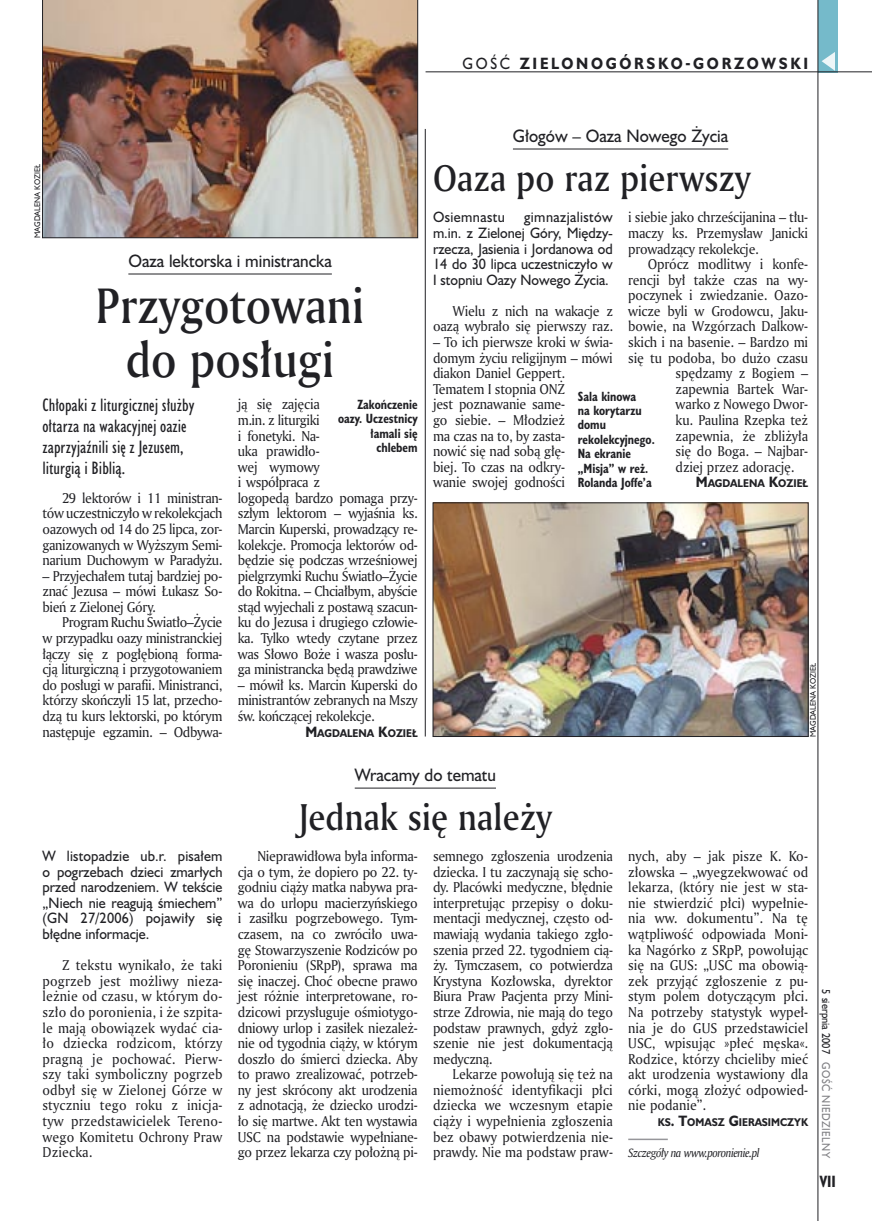
<style>
.page{position:relative;width:872px;height:1221px;background:#fff}
.page>*{position:absolute;margin:0;border:0;box-sizing:border-box;transform-origin:0 0}
.t1{font:48px/54px "Amerigo Md PL";color:#212125;text-align:center;scale:.9 1}
._05-9_tytyl_AmMd_24_pt{font:36px "Amerigo Md PL";color:#212125;scale:.9 1}
._06-4_lead_lokal_HuCn_11_pt{font:16.5px/21px "Humanst 521 Cn PL";color:#212125}
._04-3_nadtytul_lokal{font:16.5px "Humanst 521 PL";color:#212125;scale:.94 1}
._15b_temat_prawo{font:700 15px "Humanst 521 PL";letter-spacing:.2em;color:#212125;scale:.9 1}
._17_pagina_prawa{font:700 15px "Humanst 521 Cn PL";color:#212125;scale:.94 1}
._01_body_tekst{font:13.8px/15.6px "Amerigo PL";letter-spacing:-.02em;color:#212125;text-align:justify;scale:.94 1}
._06-5_lead_lokal_maly_Hu_9_pt{font:13.8px/15.6px "Humanst 521 PL";color:#212125;text-align:justify;scale:.94 1}
._06-5_lead_lokal_maly_Hu_9_pt-2{font:13.8px "Humanst 521 PL";letter-spacing:.03em;color:#212125;scale:.94 1}
._09_podpis_zdjecia_HuCnB{font:700 12.3px/14.4px "Humanst 521 Cn PL";color:#212125;text-align:right;scale:.94 1}
._13_notka_koncowa_Am{font:italic 11.7px "Amerigo PL";letter-spacing:-.045em;color:#212125;scale:.94 1}
._19a_data_prawa_GOSC{font:10.5px "Humanst 521 PL";letter-spacing:.05em;color:#7f7f83;scale:.9 1}
._19_data_prawa{font:10.5px "Humanst 521 PL";color:#212125;scale:.9 1}
._12a_autor_na_koncu_HuBd{font:700 10.35px "Humanst 521 PL";color:#212125;scale:.9 1}
._09a_autor_zdjecia_Hu_5_pt{font:7.5px "Humanst 521 PL";color:#212125;scale:.94 1}
.s1{font-weight:400}
.s2{font-size:13.8px}
</style>
<div class="page">
<div style="left:818px;top:0;width:19px;height:72px;background:#75baca"></div>
<hr style="left:817px;top:0;width:1px;height:1220px;background:#212125">
<svg style="left:821px;top:52px;width:14px;height:19px"></svg>
<hr style="left:425px;top:72px;width:447px;height:1px;background:#212125">
<hr style="left:355px;top:787px;width:141px;height:1px;background:#212125">
<hr style="left:628px;top:1138px;width:40px;height:1px;background:#96969a">
<hr style="left:128px;top:273px;width:204px;height:1px;background:#212125">
<img style="left:42px;top:0;width:376px;height:238px">
<hr style="left:513px;top:149px;width:215px;height:1px;background:#212125">
<img style="left:435px;top:504px;width:371px;height:230px">
<div style="left:433px;top:502px;width:375px;height:234px;border:1px solid #212125"></div>
<hr style="left:425px;top:129px;width:1px;height:607px;background:#212125">
<p class="_15b_temat_prawo" style="left:462px;top:53px;width:385px"><span class="s1">GOŚĆ</span> ZIELONOGÓRSKO-GORZOWSKI</p>
<p class="_04-3_nadtytul_lokal" style="left:513px;top:124px;width:230px">Głogów – Oaza Nowego Życia</p>
<p class="_05-9_tytyl_AmMd_24_pt" style="left:433px;top:154px;width:354px">Oaza po raz pierwszy</p>
<p class="_06-5_lead_lokal_maly_Hu_9_pt-2" style="left:433px;top:208px;width:78px">Osiemnastu</p>
<p class="_09a_autor_zdjecia_Hu_5_pt" style="left:32px;top:238px;width:80px;rotate:-90deg">MAGDALENA KOZIEŁ</p>
<p class="_01_body_tekst" style="left:628px;top:209px;width:193px">i siebie jako chrześcijanina – tłu&shy;maczy ks. Przemysław Janicki prowadzący rekolekcje.</p>
<p class="_01_body_tekst" style="left:648px;top:256px;width:172px">Oprócz modlitwy i konfe-</p>
<p class="_01_body_tekst" style="left:628px;top:271px;width:193px">rencji był także czas na wy-</p>
<p class="_01_body_tekst" style="left:628px;top:287px;width:193px">poczynek i zwiedzanie. Oazo-</p>
<p class="_01_body_tekst" style="left:628px;top:303px;width:193px">wicze byli w Grodowcu, Jaku-</p>
<p class="_01_body_tekst" style="left:628px;top:318px;width:193px">bowie, na Wzgórzach Dalkow-</p>
<p class="_01_body_tekst" style="left:628px;top:334px;width:193px">skich i na basenie. – Bardzo mi</p>
<p class="_01_body_tekst" style="left:628px;top:349px;width:193px">się tu podoba, bo dużo czasu</p>
<p class="_01_body_tekst" style="left:675px;top:365px;width:142px">spędzamy z Bogiem –</p>
<p class="_01_body_tekst" style="left:675px;top:380px;width:142px">zapewnia Bartek War-</p>
<p class="_01_body_tekst" style="left:675px;top:396px;width:142px">warko z Nowego Dwor-</p>
<p class="_01_body_tekst" style="left:675px;top:412px;width:142px">ku. Paulina Rzepka też</p>
<p class="_01_body_tekst" style="left:675px;top:427px;width:142px">zapewnia, że zbliżyła</p>
<p class="_01_body_tekst" style="left:675px;top:443px;width:142px">się do Boga. – Najbar-</p>
<p class="_01_body_tekst" style="left:675px;top:458px;width:128px">dziej przez adorację.</p>
<p class="_12a_autor_na_koncu_HuBd" style="left:696px;top:476px;width:126px"><span class="s2">M</span>AGDALENA <span class="s2">K</span>OZIEŁ</p>
<p class="_06-5_lead_lokal_maly_Hu_9_pt" style="left:433px;top:209px;width:193px;text-indent:91px">gimnazjalistów m.in. z Zielonej Góry, Między&shy;rzecza, Jasienia i Jordanowa od 14 do 30 lipca uczestniczyło w I stopniu Oazy Nowego Życia.</p>
<p class="_01_body_tekst" style="left:433px;top:303px;width:193px;text-align:right">Wielu z nich na wakacje z oazą wybrało się pierwszy raz.</p>
<p class="_01_body_tekst" style="left:433px;top:334px;width:193px;text-align:left">– To ich pierwsze kroki w świa&shy;domym życiu religijnym – mówi diakon Daniel Geppert.<br>Tematem I stopnia ONŻ<br>jest poznawanie same-<br>go siebie. – Młodzież<br>ma czas na to, by zasta-<br>nowić się nad sobą głę-<br>biej. To czas na odkry-<br>wanie swojej godności</p>
<p class="_04-3_nadtytul_lokal" style="left:128px;top:249px;width:218px">Oaza lektorska i ministrancka</p>
<p class="t1" style="left:96px;top:277px;width:300px">Przygotowani do posługi</p>
<p class="_06-4_lead_lokal_HuCn_11_pt" style="left:43px;top:394px;width:153px">Chłopaki z liturgicznej służby ołtarza na wakacyjnej oazie zaprzyjaźnili się z Jezusem, liturgią i Biblią.</p>
<p class="_01_body_tekst" style="left:43px;top:489px;width:193px;text-indent:20px">29 lektorów i 11 ministran&shy;tów uczestniczyło w rekolekcjach oazowych od 14 do 25 lipca, zor&shy;ganizowanych w Wyższym Semi&shy;narium Duchowym w Paradyżu.</p>
<p class="_01_body_tekst" style="left:43px;top:567px;width:193px">– Przyjechałem tutaj bardziej po&shy;znać Jezusa – mówi Łukasz So&shy;bień z Zielonej Góry.</p>
<p class="_01_body_tekst" style="left:43px;top:614px;width:193px;text-indent:20px">Program Ruchu Światło–Życie w przypadku oazy ministranckiej łączy się z pogłębioną forma&shy;cją liturgiczną i przygotowaniem do posługi w parafii. Ministranci, którzy skończyli 15 lat, przecho&shy;dzą tu kurs lektorski, po którym następuje egzamin. – Odbywa-</p>
<p class="_09_podpis_zdjecia_HuCnB" style="left:338px;top:397px;width:86px">Zakończenie oazy. Uczestnicy łamali się chlebem</p>
<p class="_09_podpis_zdjecia_HuCnB" style="left:578px;top:388px;width:83px;text-align:left">Sala kinowa<br>na korytarzu domu rekolekcyjnego.<br>Na ekranie „Misja” w reż.<br>Rolanda Joffe’a</p>
<p class="_01_body_tekst" style="left:238px;top:396px;width:193px;text-align:left">ją się zajęcia<br>m.in. z liturgiki<br>i fonetyki. Na-<br>uka prawidło-<br>wej wymowy<br>i współpraca z<br>logopedą bardzo pomaga przy&shy;szłym lektorom – wyjaśnia ks.<br>Marcin Kuperski, prowadzący re&shy;kolekcje. Promocja lektorów od&shy;będzie się podczas wrześniowej pielgrzymki Ruchu Światło–Życie do Rokitna. – Chciałbym, abyście stąd wyjechali z postawą szacun&shy;ku do Jezusa i drugiego człowie&shy;ka. Tylko wtedy czytane przez was Słowo Boże i wasza posłu&shy;ga ministrancka będą prawdziwe</p>
<p class="_01_body_tekst" style="left:238px;top:676px;width:193px">– mówił ks. Marcin Kuperski do ministrantów zebranych na Mszy św. kończącej rekolekcje.</p>
<p class="_12a_autor_na_koncu_HuBd" style="left:305px;top:725px;width:126px"><span class="s2">M</span>AGDALENA <span class="s2">K</span>OZIEŁ</p>
<p class="_09a_autor_zdjecia_Hu_5_pt" style="left:808px;top:737px;width:80px;rotate:-90deg">MAGDALENA KOZIEŁ</p>
<p class="_06-5_lead_lokal_maly_Hu_9_pt" style="left:43px;top:847px;width:193px">W listopadzie ub.r. pisałem o pogrzebach dzieci zmarłych przed narodzeniem. W tekście „Niech nie reagują śmiechem” (GN 27/2006) pojawiły się błędne informacje.</p>
<p class="_01_body_tekst" style="left:43px;top:957px;width:193px;text-indent:20px">Z tekstu wynikało, że taki pogrzeb jest możliwy nieza&shy;leżnie od czasu, w którym do&shy;szło do poronienia, i że szpita&shy;le mają obowiązek wydać cia&shy;ło dziecka rodzicom, którzy pragną je pochować. Pierw&shy;szy taki symboliczny pogrzeb odbył się w Zielonej Górze w styczniu tego roku z inicja&shy;tyw przedstawicielek Tereno&shy;wego Komitetu Ochrony Praw Dziecka.</p>
<p class="_04-3_nadtytul_lokal" style="left:355px;top:763px;width:152px">Wracamy do tematu</p>
<p class="_05-9_tytyl_AmMd_24_pt" style="left:299px;top:793px;width:283px">Jednak się należy</p>
<p class="_01_body_tekst" style="left:238px;top:848px;width:193px;text-indent:20px">Nieprawidłowa była informa&shy;cja o tym, że dopiero po 22. ty&shy;godniu ciąży matka nabywa pra&shy;wa do urlopu macierzyńskiego i zasiłku pogrzebowego. Tym&shy;czasem, na co zwróciło uwa&shy;gę Stowarzyszenie Rodziców po Poronieniu (SRpP), sprawa ma się inaczej. Choć obecne prawo jest różnie interpretowane, ro&shy;dzicowi przysługuje ośmiotygo&shy;dniowy urlop i zasiłek niezależ&shy;nie od tygodnia ciąży, w którym doszło do śmierci dziecka. Aby to prawo zrealizować, potrzeb&shy;ny jest skrócony akt urodzenia z adnotacją, że dziecko urodzi&shy;ło się martwe. Akt ten wystawia USC na podstawie wypełniane&shy;go przez lekarza czy położną pi-</p>
<p class="_01_body_tekst" style="left:433px;top:848px;width:193px">semnego zgłoszenia urodzenia dziecka. I tu zaczynają się scho&shy;dy. Placówki medyczne, błędnie interpretując przepisy o doku&shy;mentacji medycznej, często od&shy;mawiają wydania takiego zgło&shy;szenia przed 22. tygodniem cią&shy;ży. Tymczasem, co potwierdza Krystyna Kozłowska, dyrektor Biura Praw Pacjenta przy Mini&shy;strze Zdrowia, nie mają do tego podstaw prawnych, gdyż zgło&shy;szenie nie jest dokumentacją medyczną.</p>
<p class="_01_body_tekst" style="left:433px;top:1066px;width:193px;text-indent:20px">Lekarze powołują się też na niemożność identyfikacji płci dziecka we wczesnym etapie ciąży i wypełnienia zgłoszenia bez obawy potwierdzenia nie&shy;prawdy. Nie ma podstaw praw-</p>
<p class="_01_body_tekst" style="left:628px;top:848px;width:193px">nych, aby – jak pisze K. Ko&shy;złowska – „wyegzekwować od lekarza, (który nie jest w sta&shy;nie stwierdzić płci) wypełnie&shy;nia ww. dokumentu”. Na tę wątpliwość odpowiada Moni&shy;ka Nagórko z SRpP, powołując się na GUS: „USC ma obowią&shy;zek przyjąć zgłoszenie z pu&shy;stym polem dotyczącym płci.<br>Na potrzeby statystyk wypeł&shy;nia je do GUS przedstawiciel USC, wpisując »płeć męska«.<br>Rodzice, którzy chcieliby mieć akt urodzenia wystawiony dla córki, mogą złożyć odpowied&shy;nie podanie”.</p>
<p class="_12a_autor_na_koncu_HuBd" style="left:658px;top:1114px;width:168px">KS<span class="s2">. T</span>OMASZ <span class="s2">G</span>IERASIMCZYK</p>
<p class="_13_notka_koncowa_Am" style="left:628px;top:1144px;width:141px">Szczegóły na www.poronienie.pl</p>
<p class="_19_data_prawa" style="left:833px;top:989px;width:73px;rotate:90deg">5 sierpnia 2007</p>
<p class="_19a_data_prawa_GOSC" style="left:833px;top:1062px;width:108px;rotate:90deg">GOŚĆ NIEDZIELNY</p>
<p class="_17_pagina_prawa" style="left:819px;top:1171px;width:19px">VII</p>
</div>
